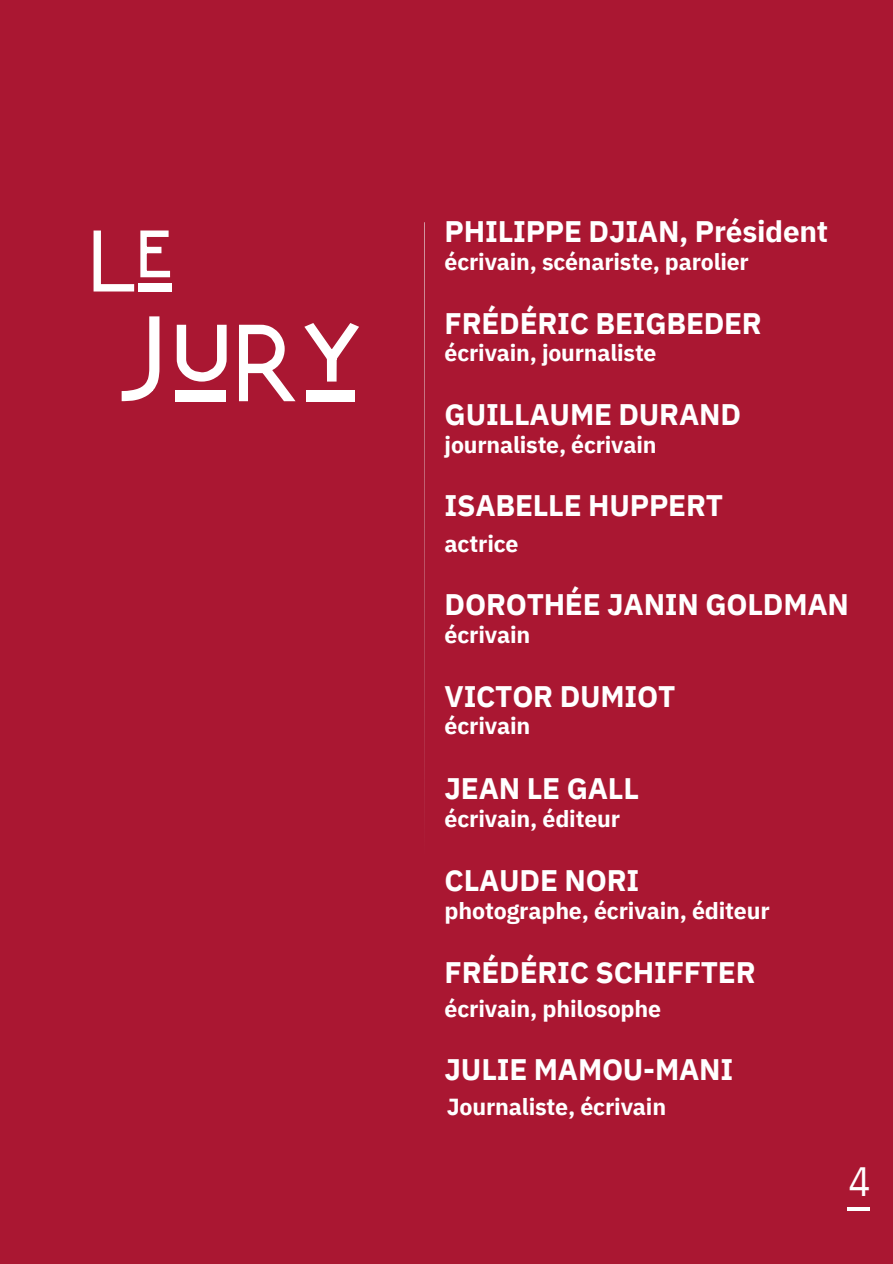
<style>
.page{position:relative;width:893px;height:1264px;background:#fff}
.page>*{position:absolute;margin:0;border:0;box-sizing:border-box;transform-origin:0 0}
.t1{font:40.8px "IBM Plex Sans Cond";color:#fff}
.t2{font:700 29.7px "IBM Plex Sans";letter-spacing:-.01em;color:#fff}
.t3{font:700 23.1px "IBM Plex Sans";letter-spacing:-.01em;color:#fff}
</style>
<div class="page">
<div style="left:0;top:0;width:892px;height:1263px;background:#aa1732"></div>
<svg style="left:93px;top:230px;width:41px;height:61px"></svg>
<svg style="left:140px;top:230px;width:30px;height:47px"></svg>
<div style="left:139px;top:283px;width:33px;height:8px;background:#fff"></div>
<svg style="left:122px;top:316px;width:37px;height:85px"></svg>
<div style="left:175px;top:390px;width:51px;height:11px;background:#fff"></div>
<div style="left:307px;top:390px;width:48px;height:11px;background:#fff"></div>
<svg style="left:177px;top:325px;width:49px;height:56px"></svg>
<svg style="left:239px;top:325px;width:56px;height:76px"></svg>
<svg style="left:304px;top:323px;width:55px;height:58px"></svg>
<svg style="left:424px;top:222px;width:1px;height:582px"></svg>
<hr style="left:847px;top:1207px;width:23px;height:3px;background:#fff">
<p class="t2" style="left:444px;top:212px;width:385px">PHILIPPE DJIAN, Président</p>
<p class="t3" style="left:444px;top:246px;width:306px">écrivain, scénariste, parolier</p>
<p class="t2" style="left:444px;top:303px;width:319px">FRÉDÉRIC BEIGBEDER</p>
<p class="t3" style="left:444px;top:337px;width:213px">écrivain, journaliste</p>
<p class="t2" style="left:444px;top:394px;width:298px">GUILLAUME DURAND</p>
<p class="t3" style="left:444px;top:429px;width:213px">journaliste, écrivain</p>
<p class="t2" style="left:444px;top:486px;width:280px">ISABELLE HUPPERT</p>
<p class="t3" style="left:444px;top:528px;width:75px">actrice</p>
<p class="t2" style="left:444px;top:585px;width:406px">DOROTHÉE JANIN GOLDMAN</p>
<p class="t3" style="left:444px;top:619px;width:87px">écrivain</p>
<p class="t2" style="left:444px;top:676px;width:232px">VICTOR DUMIOT</p>
<p class="t3" style="left:444px;top:710px;width:87px">écrivain</p>
<p class="t2" style="left:444px;top:768px;width:196px">JEAN LE GALL</p>
<p class="t3" style="left:444px;top:803px;width:177px">écrivain, éditeur</p>
<p class="t2" style="left:444px;top:861px;width:196px">CLAUDE NORI</p>
<p class="t3" style="left:444px;top:894px;width:326px">photographe, écrivain, éditeur</p>
<p class="t2" style="left:444px;top:952px;width:312px">FRÉDÉRIC SCHIFFTER</p>
<p class="t3" style="left:444px;top:993px;width:218px">écrivain, philosophe</p>
<p class="t2" style="left:444px;top:1049px;width:290px">JULIE MAMOU-MANI</p>
<p class="t3" style="left:446px;top:1090px;width:221px">Journaliste, écrivain</p>
<h1 class="t1" style="left:848px;top:1154px;width:24px">4</h1>
</div>
